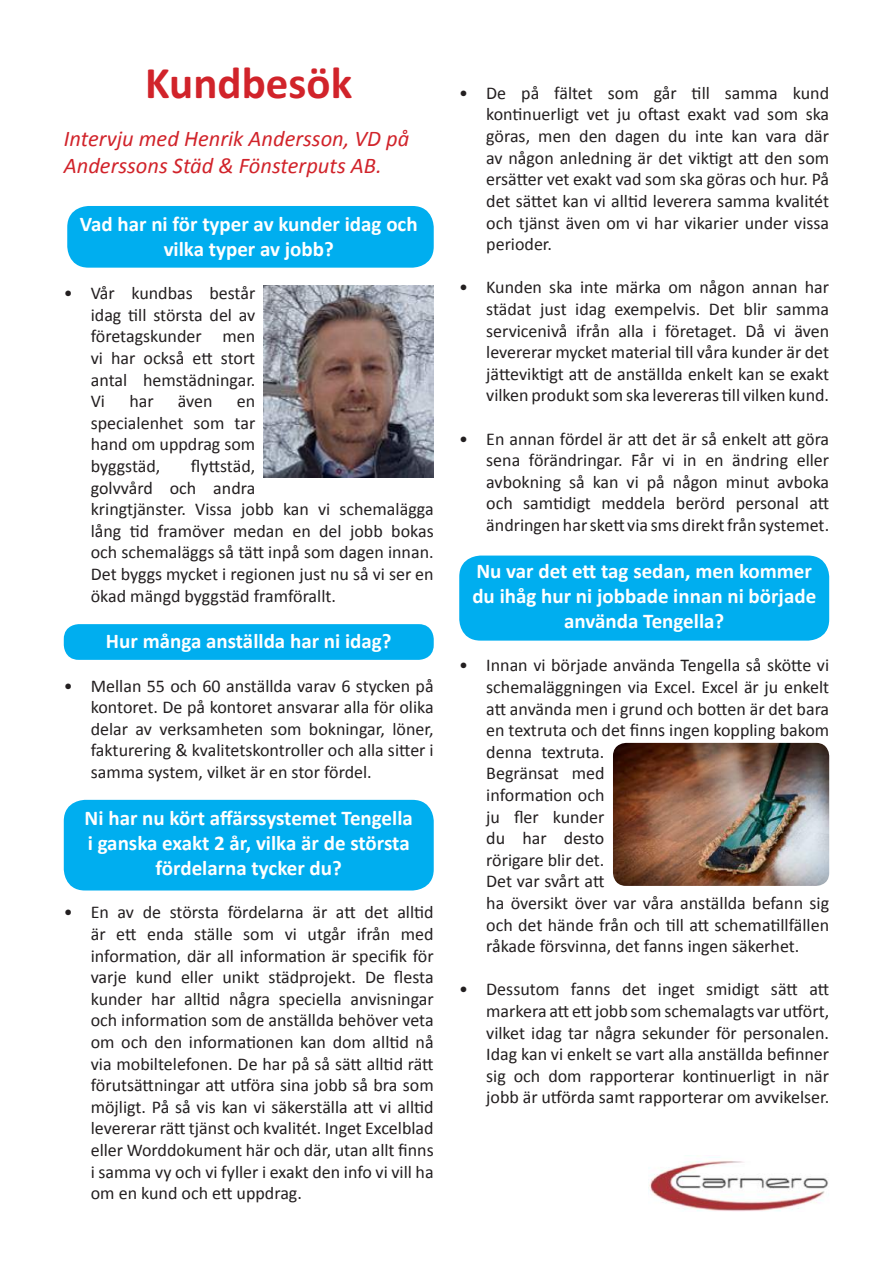
<style>
.page{position:relative;width:893px;height:1263px;background:#fff}
.page>*{position:absolute;margin:0;border:0;box-sizing:border-box;transform-origin:0 0}
.t1{font:45px "Calibri Bold 2";color:#d1232a}
.t2{font:italic 22.5px/27px "Calibri";color:#d1232a}
.t3{font:700 21px/25.2px "Calibri";color:#fff;text-align:center}
.t4{font:21px "Calibri Bold 2";color:#fff}
.t5{font:18px/21.6px "Calibri";color:#231f20;text-align:justify}
.t6{font:18px "Calibri 2";color:#231f20}
.s1{font-family:"Calibri 2"}
</style>
<div class="page">
<div style="left:64px;top:800px;width:370px;height:90px;background:#00aeef;border-radius:21px"></div>
<div style="left:459px;top:555px;width:370px;height:86px;background:#00aeef;border-radius:21px"></div>
<div style="left:67px;top:206px;width:367px;height:62px;background:#00aeef;border-radius:21px"></div>
<div style="left:64px;top:624px;width:370px;height:36px;background:#00aeef;border-radius:15px"></div>
<img style="left:648px;top:1155px;width:180px;height:57px">
<img style="left:264px;top:285px;width:170px;height:193px">
<img style="left:613px;top:743px;width:216px;height:143px">
<h1 class="t1" style="left:145px;top:55px;width:209px">Kundbesök</h1>
<p class="t2" style="left:64px;top:124px;width:347px">Intervju med Henrik Andersson, VD på<br>Anderssons Städ &amp; Fönsterputs AB.</p>
<p class="t3" style="left:80px;top:210px;width:339px">Vad har ni för typer av kunder idag och vilka typer av jobb?</p>
<p class="t5" style="left:91px;top:282px;width:166px;text-indent:-27px"><span class="s1">•</span> Vår kundbas består idag till största del av företagskunder men vi har också ett stort antal hemstädningar.<br>Vi</p>
<p class="t5" style="left:129px;top:390px;width:26px">har</p>
<p class="t5" style="left:178px;top:390px;width:36px">även</p>
<p class="t5" style="left:91px;top:390px;width:166px;text-indent:146px">en specialenhet som tar hand om uppdrag som byggstäd,</p>
<p class="t5" style="left:191px;top:454px;width:66px">flyttstäd,</p>
<p class="t6" style="left:91px;top:476px;width:166px">golvvård och andra</p>
<p class="t5" style="left:91px;top:498px;width:344px">kringtjänster. Vissa jobb kan vi schemalägga lång tid framöver medan en del jobb bokas och schemaläggs så tätt inpå som dagen innan.<br>Det byggs mycket i regionen just nu så vi ser en ökad mängd byggstäd framförallt.</p>
<p class="t3" style="left:106px;top:628px;width:287px">Hur många anställda har ni idag?</p>
<p class="t5" style="left:91px;top:674px;width:344px;text-indent:-27px"><span class="s1">•</span> Mellan 55 och 60 anställda varav 6 stycken på kontoret. De på kontoret ansvarar alla för olika delar av verksamheten som bokningar, löner, fakturering &amp; kvalitetskontroller och alla sitter i samma system, vilket är en stor fördel.</p>
<p class="t3" style="left:85px;top:804px;width:330px">Ni har nu kört affärssystemet Tengella i ganska exakt 2 år, vilka är de största fördelarna tycker du?</p>
<p class="t5" style="left:91px;top:901px;width:344px;text-indent:-27px"><span class="s1">•</span> En av de största fördelarna är att det alltid är ett enda ställe som vi utgår ifrån med information, där all information är specifik för varje kund eller unikt städprojekt. De flesta kunder har alltid några speciella anvisningar och information som de anställda behöver veta om och den informationen kan dom alltid nå via mobiltelefonen. De har på så sätt alltid rätt förutsättningar att utföra sina jobb så bra som möjligt. På så vis kan vi säkerställa att vi alltid levererar rätt tjänst och kvalitét. Inget Excelblad eller Worddokument här och där, utan allt finns i samma vy och vi fyller i exakt den info vi vill ha om en kund och ett uppdrag.</p>
<p class="t5" style="left:486px;top:81px;width:344px;text-indent:-27px"><span class="s1">•</span> De på fältet som går till samma kund kontinuerligt vet ju oftast exakt vad som ska göras, men den dagen du inte kan vara där av någon anledning är det viktigt att den som ersätter vet exakt vad som ska göras och hur. På det sättet kan vi alltid leverera samma kvalitét och tjänst även om vi har vikarier under vissa perioder.</p>
<p class="t5" style="left:486px;top:276px;width:344px;text-indent:-27px"><span class="s1">•</span> Kunden ska inte märka om någon annan har städat just idag exempelvis. Det blir samma servicenivå ifrån alla i företaget. Då vi även levererar mycket material till våra kunder är det jätteviktigt att de anställda enkelt kan se exakt vilken produkt som ska levereras till vilken kund.</p>
<p class="t5" style="left:486px;top:427px;width:344px;text-indent:-27px"><span class="s1">•</span> En annan fördel är att det är så enkelt att göra sena förändringar. Får vi in en ändring eller avbokning så kan vi på någon minut avboka och samtidigt meddela berörd personal att ändringen har skett via sms direkt från systemet.</p>
<p class="t3" style="left:476px;top:557px;width:337px">Nu var det ett tag sedan, men kommer</p>
<p class="t4" style="left:472px;top:583px;width:345px">du ihåg hur ni jobbade innan ni började</p>
<p class="t3" style="left:564px;top:608px;width:162px">använda Tengella?</p>
<p class="t5" style="left:486px;top:654px;width:344px;text-align:left;text-indent:-27px"><span class="s1">•</span> Innan vi började använda Tengella så skötte vi schemaläggningen via Excel. Excel är ju enkelt att använda men i grund och botten är det bara en textruta och det finns ingen koppling bakom denna textruta.<br>Begränsat med<br>information och<br>ju fler kunder</p>
<p class="t6" style="left:486px;top:827px;width:120px">du har desto</p>
<p class="t5" style="left:486px;top:848px;width:344px;text-align:left">rörigare blir det.<br>Det var svårt att<br>ha översikt över var våra anställda befann sig och det hände från och till att schematillfällen råkade försvinna, det fanns ingen säkerhet.</p>
<p class="t5" style="left:486px;top:978px;width:344px;text-indent:-27px"><span class="s1">•</span> Dessutom fanns det inget smidigt sätt att markera att ett jobb som schemalagts var utfört, vilket idag tar några sekunder för personalen.<br>Idag kan vi enkelt se vart alla anställda befinner sig och dom rapporterar kontinuerligt in när jobb är utförda samt rapporterar om avvikelser.</p>
</div>
